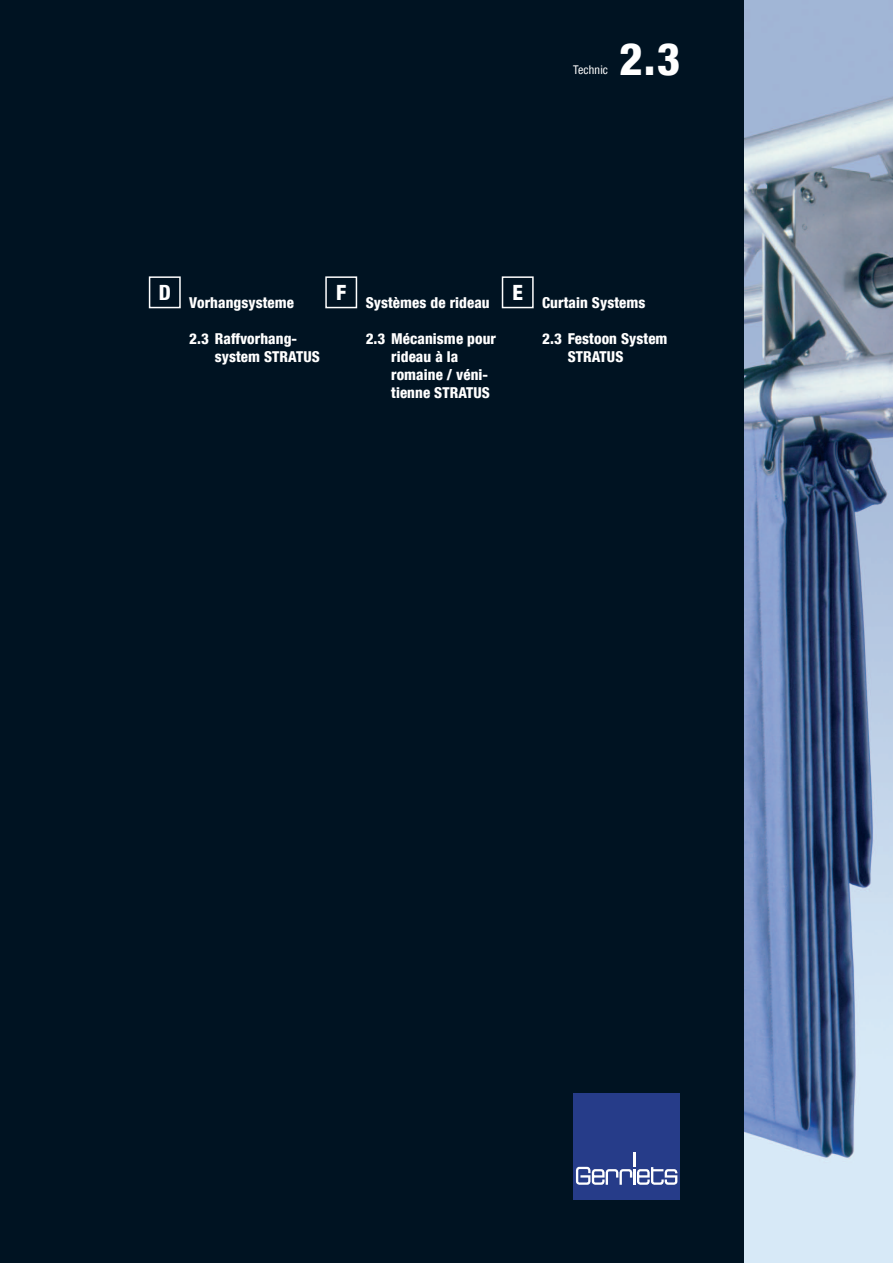
<style>
.page{position:relative;width:893px;height:1263px;background:#001322}
.page>*{position:absolute;margin:0;border:0;box-sizing:border-box;transform-origin:0 0}
.t1{font:800 condensed 45px "Helvetica Neue LT Com";color:#fff}
.t2{font:800 condensed 21px "Helvetica Neue LT Com";color:#fff}
.t3{font:800 condensed 15px/18px "Helvetica Neue LT Com";letter-spacing:.005em;color:#fff}
.t4{font:condensed 12px "Helvetica Neue LT Com";letter-spacing:.015em;color:#fff}
</style>
<div class="page">
<div style="left:573px;top:1093px;width:107px;height:106px;background:#263c89"></div>
<hr style="left:633px;top:1152px;width:3px;height:15px;background:#fff">
<svg style="left:576px;top:1167px;width:101px;height:18px"></svg>
<img style="left:744px;top:0;width:149px;height:1263px">
<div style="left:149px;top:276px;width:32px;height:32px;border:2px solid #fff"></div>
<div style="left:325px;top:276px;width:32px;height:32px;border:2px solid #fff"></div>
<div style="left:502px;top:276px;width:32px;height:32px;border:2px solid #fff"></div>
<p class="t4" style="left:573px;top:63px;width:36px">Technic</p>
<h1 class="t1" style="left:619px;top:31px;width:63px">2.3</h1>
<h2 class="t2" style="left:159px;top:279px;width:14px">D</h2>
<h2 class="t2" style="left:336px;top:279px;width:12px">F</h2>
<h2 class="t2" style="left:512px;top:279px;width:12px">E</h2>
<p class="t3" style="left:366px;top:294px;width:126px">Systèmes de rideau</p>
<p class="t3" style="left:391px;top:330px;width:106px;text-indent:-26px">2.3 Mécanisme pour rideau à la romaine / véni&shy;tienne STRATUS</p>
<p class="t3" style="left:189px;top:294px;width:106px">Vorhangsysteme</p>
<p class="t3" style="left:215px;top:330px;width:107px;text-indent:-26px">2.3 Raffvorhang&shy;system STRATUS</p>
<p class="t3" style="left:542px;top:294px;width:105px">Curtain Systems</p>
<p class="t3" style="left:568px;top:330px;width:101px;text-indent:-26px">2.3 Festoon System<br>STRATUS</p>
</div>
